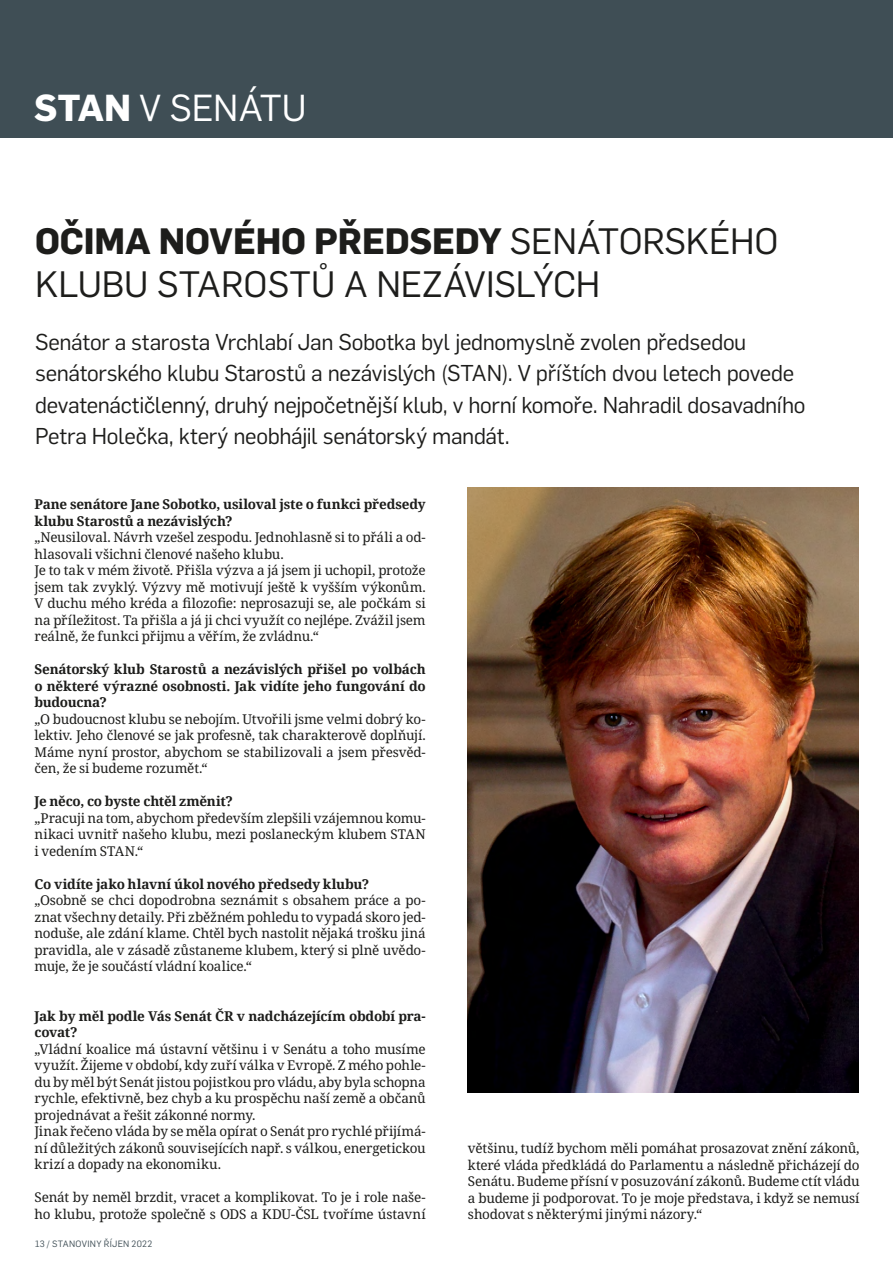
<style>
.page{position:relative;width:893px;height:1263px;background:#fff}
.page>*{position:absolute;margin:0;border:0;box-sizing:border-box;transform-origin:0 0}
.t1{font:36.9px "Flama";letter-spacing:-.005em;color:#fff}
.t2{font:36px/43.2px "Flama";letter-spacing:-.005em;color:#1d1d1b}
.t3{font:22.5px/31.5px "Flama";letter-spacing:-.015em;color:#1d1d1b}
.t4{font:13.5px/16.5px "Noto Serif";letter-spacing:-.015em;color:#1d1d1b;text-align:justify}
.t5{font:700 13.5px/16.5px "Noto Serif";letter-spacing:-.015em;color:#1d1d1b}
.t6{font:9px "Flama";letter-spacing:.03em;color:#3f4e55}
.s1{font-weight:700}
</style>
<div class="page">
<div style="left:0;top:0;width:893px;height:138px;background:#3f4e55"></div>
<img style="left:468px;top:488px;width:391px;height:605px">
<h1 class="t1" style="left:34px;top:83px;width:274px"><span class="s1">STAN</span> V SENÁTU</h1>
<h2 class="t2" style="left:35px;top:218px;width:745px"><span class="s1">OČIMA NOVÉHO PŘEDSEDY</span> SENÁTORSKÉHO<br>KLUBU STAROSTŮ A NEZÁVISLÝCH</h2>
<p class="t3" style="left:35px;top:324px;width:772px">Senátor a starosta Vrchlabí Jan Sobotka byl jednomyslně zvolen předsedou senátorského klubu Starostů a nezávislých (STAN). V příštích dvou letech povede devatenáctičlenný, druhý nejpočetnější klub, v horní komoře. Nahradil dosavadního Petra Holečka, který neobhájil senátorský mandát.</p>
<p class="t5" style="left:35px;top:496px;width:393px">Pane senátore Jane Sobotko, usiloval jste o funkci předsedy klubu Starostů a nezávislých?</p>
<p class="t4" style="left:35px;top:530px;width:393px;text-align:left">„Neusiloval. Návrh vzešel zespodu. Jednohlasně si to přáli a od&shy;hlasovali všichni členové našeho klubu.<br>Je to tak v mém životě. Přišla výzva a já jsem ji uchopil, protože jsem tak zvyklý. Výzvy mě motivují ještě k vyšším výkonům.<br>V duchu mého kréda a filozofie: neprosazuji se, ale počkám si na příležitost. Ta přišla a já ji chci využít co nejlépe. Zvážil jsem reálně, že funkci přijmu a věřím, že zvládnu.“</p>
<p class="t5" style="left:35px;top:661px;width:393px;text-align:justify">Senátorský klub Starostů a nezávislých přišel po volbách o některé výrazné osobnosti. Jak vidíte jeho fungování do budoucna?</p>
<p class="t4" style="left:35px;top:711px;width:393px">„O budoucnost klubu se nebojím. Utvořili jsme velmi dobrý ko&shy;lektiv. Jeho členové se jak profesně, tak charakterově doplňují.<br>Máme nyní prostor, abychom se stabilizovali a jsem přesvěd&shy;čen, že si budeme rozumět.“</p>
<p class="t5" style="left:35px;top:793px;width:200px">Je něco, co byste chtěl změnit?</p>
<p class="t4" style="left:35px;top:810px;width:393px">„Pracuji na tom, abychom především zlepšili vzájemnou komu&shy;nikaci uvnitř našeho klubu, mezi poslaneckým klubem STAN i vedením STAN.“</p>
<p class="t5" style="left:35px;top:875px;width:336px">Co vidíte jako hlavní úkol nového předsedy klubu?</p>
<p class="t4" style="left:35px;top:893px;width:393px">„Osobně se chci dopodrobna seznámit s obsahem práce a po&shy;znat všechny detaily. Při zběžném pohledu to vypadá skoro jed&shy;noduše, ale zdání klame. Chtěl bych nastolit nějaká trošku jiná pravidla, ale v zásadě zůstaneme klubem, který si plně uvědo&shy;muje, že je součástí vládní koalice.“</p>
<p class="t5" style="left:35px;top:1007px;width:393px">Jak by měl podle Vás Senát ČR v nadcházejícím období pra&shy;covat?</p>
<p class="t4" style="left:35px;top:1041px;width:393px;text-align:left">„Vládní koalice má ústavní většinu i v Senátu a toho musíme využít. Žijeme v období, kdy zuří válka v Evropě. Z mého pohle&shy;du by měl být Senát jistou pojistkou pro vládu, aby byla schopna rychle, efektivně, bez chyb a ku prospěchu naší země a občanů projednávat a řešit zákonné normy.<br>Jinak řečeno vláda by se měla opírat o Senát pro rychlé přijímá&shy;ní důležitých zákonů souvisejících např. s válkou, energetickou krizí a dopady na ekonomiku.</p>
<p class="t4" style="left:35px;top:1190px;width:393px">Senát by neměl brzdit, vracet a komplikovat. To je i role naše&shy;ho klubu, protože společně s ODS a KDU-ČSL tvoříme ústavní</p>
<p class="t6" style="left:35px;top:1238px;width:119px">13 / STANOVINY ŘÍJEN 2022</p>
<p class="t4" style="left:468px;top:1140px;width:393px">většinu, tudíž bychom měli pomáhat prosazovat znění zákonů, které vláda předkládá do Parlamentu a následně přicházejí do Senátu. Budeme přísní v posuzování zákonů. Budeme ctít vládu a budeme ji podporovat. To je moje představa, i když se nemusí shodovat s některými jinými názory.“</p>
</div>
